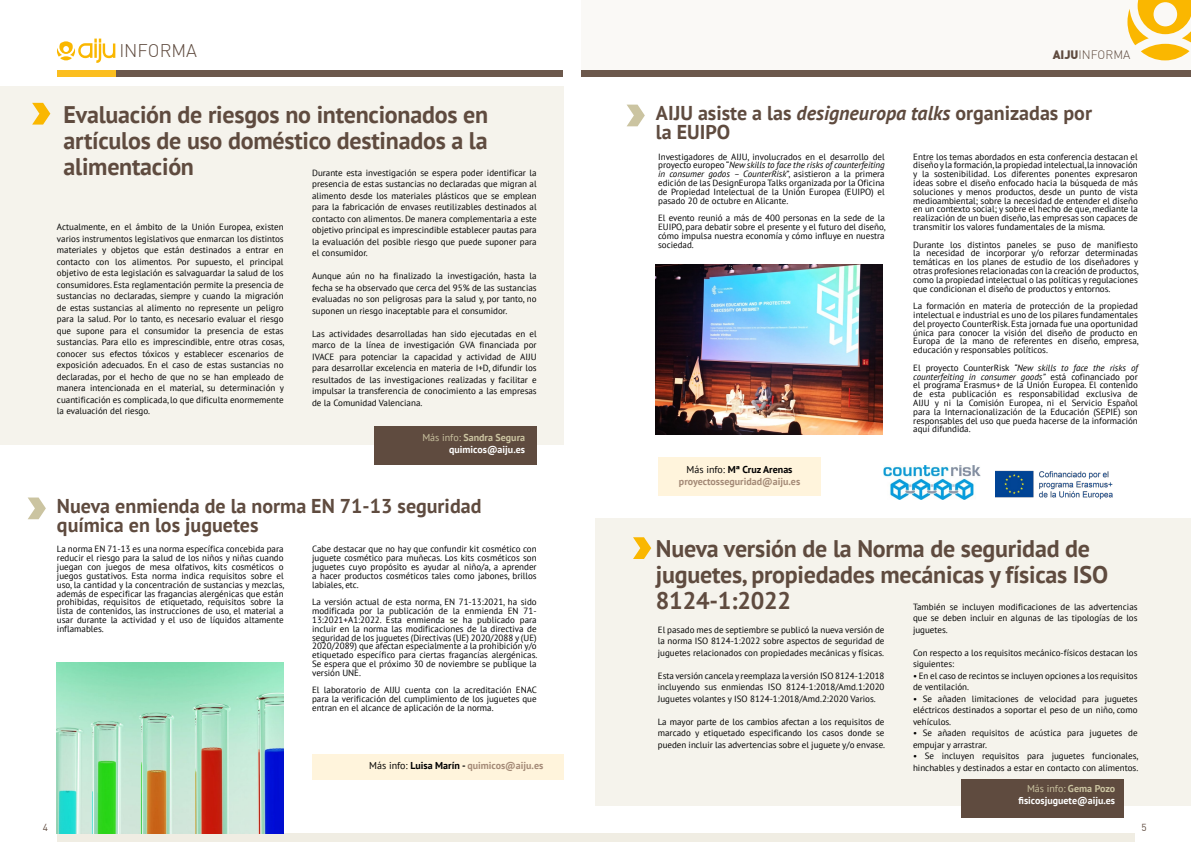
<style>
.page{position:relative;width:1191px;height:842px;background:#fff}
.page>*{position:absolute;margin:0;border:0;box-sizing:border-box;transform-origin:0 0}
.t1{font:700 24px/26px "PT Sans";letter-spacing:-.01em;color:#5f4b3f;text-align:justify}
.t2{font:700 20px/19px "PT Sans";color:#5f4b3f}
.t3{font:18px "DIN Light";color:#5f4b3f}
.t4{font:12px "DIN Light";color:#5f4b3f}
.t5{font:700 10px/12px "PT Sans";color:#a48a77;text-align:center}
.t6{font:700 10px/12px "PT Sans";color:#fff;text-align:right}
.t7{font:10px "DIN";color:#5f4b3f}
.t8{font:9px/8.8px "PT Sans";color:#000;text-align:justify}
.s1{font-family:"DIN Black"}
.s2{font-weight:400;color:#cbc4a1}
.s3{color:#cbc4a1}
.s4{font-weight:400;color:#000}
.s5{color:#000}
.s6{font-style:italic}
</style>
<div class="page">
<div style="left:581px;top:0;width:610px;height:77px;background:#faf9f6"></div>
<div style="left:57px;top:833px;width:1077px;height:9px;background:#f0ede3"></div>
<div style="left:115px;top:71px;width:448px;height:6px;background:#6c584c"></div>
<div style="left:581px;top:71px;width:610px;height:6px;background:#6c584c"></div>
<div style="left:57px;top:71px;width:58px;height:6px;background:#fbbe1f"></div>
<svg style="left:1127px;top:0;width:64px;height:60px"></svg>
<svg style="left:57px;top:39px;width:58px;height:24px"></svg>
<div style="left:0;top:86px;width:563px;height:359px;background:#f5f3ec"></div>
<svg style="left:32px;top:103px;width:18px;height:22px"></svg>
<div style="left:374px;top:427px;width:162px;height:38px;background:#5f4b3f"></div>
<svg style="left:28px;top:497px;width:18px;height:22px"></svg>
<img style="left:56px;top:662px;width:228px;height:171px">
<div style="left:312px;top:754px;width:251px;height:25px;background:#fff4dc"></div>
<div style="left:595px;top:519px;width:596px;height:287px;background:#f5f3ec"></div>
<svg style="left:633px;top:537px;width:18px;height:22px"></svg>
<div style="left:960px;top:779px;width:163px;height:39px;background:#5f4b3f"></div>
<svg style="left:627px;top:105px;width:18px;height:21px"></svg>
<img style="left:656px;top:264px;width:226px;height:170px">
<div style="left:658px;top:458px;width:162px;height:38px;background:#fff4dc"></div>
<img style="left:883px;top:465px;width:97px;height:35px">
<img style="left:995px;top:471px;width:118px;height:28px">
<h3 class="t3" style="left:119px;top:40px;width:79px">INFORMA</h3>
<h3 class="t4" style="left:1052px;top:47px;width:79px"><span class="s1">AIJU</span>INFORMA</h3>
<h1 class="t1" style="left:64px;top:101px;width:426px">Evaluación de riesgos no intencionados en artículos de uso doméstico destinados a la alimentación</h1>
<p class="t8" style="left:312px;top:166px;width:226px;line-height:11.5px">Durante esta investigación se espera poder identificar la presencia de estas sustancias no declaradas que migran al alimento desde los materiales plásticos que se emplean para la fabricación de envases reutilizables destinados al contacto con alimentos. De manera complementaria a este objetivo principal es imprescindible establecer pautas para la evaluación del posible riesgo que puede suponer para el consumidor.</p>
<p class="t8" style="left:312px;top:270px;width:226px;line-height:11.5px">Aunque aún no ha finalizado la investigación, hasta la fecha se ha observado que cerca del 95% de las sustancias evaluadas no son peligrosas para la salud y, por tanto, no suponen un riesgo inaceptable para el consumidor.</p>
<p class="t8" style="left:312px;top:327px;width:226px;line-height:11.5px">Las actividades desarrolladas han sido ejecutadas en el marco de la línea de investigación GVA financiada por IVACE para potenciar la capacidad y actividad de AIJU para desarrollar excelencia en materia de I+D, difundir los resultados de las investigaciones realizadas y facilitar e impulsar la transferencia de conocimiento a las empresas de la Comunidad Valenciana.</p>
<p class="t6" style="left:422px;top:432px;width:104px"><span class="s2">Más info:</span> <span class="s3">Sandra Segura </span>quimicos@aiju.es</p>
<p class="t8" style="left:57px;top:221px;width:229px;line-height:11.5px">Actualmente, en el ámbito de la Unión Europea, existen varios instrumentos legislativos que enmarcan los distintos materiales y objetos que están destinados a entrar en contacto con los alimentos. Por supuesto, el principal objetivo de esta legislación es salvaguardar la salud de los consumidores. Esta reglamentación permite la presencia de sustancias no declaradas, siempre y cuando la migración de estas sustancias al alimento no represente un peligro para la salud. Por lo tanto, es necesario evaluar el riesgo que supone para el consumidor la presencia de estas sustancias. Para ello es imprescindible, entre otras cosas, conocer sus efectos tóxicos y establecer escenarios de exposición adecuados. En el caso de estas sustancias no declaradas, por el hecho de que no se han empleado de manera intencionada en el material, su determinación y cuantificación es complicada, lo que dificulta enormemente la evaluación del riesgo.</p>
<h2 class="t2" style="left:57px;top:496px;width:426px">Nueva enmienda de la norma EN 71-13 seguridad química en los juguetes</h2>
<p class="t8" style="left:57px;top:545px;width:229px">La norma EN 71-13 es una norma específica concebida para reducir el riesgo para la salud de los niños y niñas cuando juegan con juegos de mesa olfativos, kits cosméticos o juegos gustativos. Esta norma indica requisitos sobre el uso, la cantidad y la concentración de sustancias y mezclas, además de especificar las fragancias alergénicas que están prohibidas, requisitos de etiquetado, requisitos sobre la lista de contenidos, las instrucciones de uso, el material a usar durante la actividad y el uso de líquidos altamente inflamables.</p>
<p class="t8" style="left:312px;top:545px;width:226px">Cabe destacar que no hay que confundir kit cosmético con juguete cosmético para muñecas. Los kits cosméticos son juguetes cuyo propósito es ayudar al niño/a, a aprender a hacer productos cosméticos tales como jabones, brillos labiales, etc.</p>
<p class="t8" style="left:312px;top:597px;width:227px">La versión actual de esta norma, EN 71-13:2021, ha sido modificada por la publicación de la enmienda EN 71- 13:2021+A1:2022. Esta enmienda se ha publicado para incluir en la norma las modificaciones de la directiva de seguridad de los juguetes (Directivas (UE) 2020/2088 y (UE)<br>2020/2089) que afectan especialmente a la prohibición y/o etiquetado específico para ciertas fragancias alergénicas.<br>Se espera que el próximo 30 de noviembre se publique la versión UNE.</p>
<p class="t8" style="left:312px;top:685px;width:226px">El laboratorio de AIJU cuenta con la acreditación ENAC para la verificación del cumplimiento de los juguetes que entran en el alcance de aplicación de la norma.</p>
<p class="t5" style="left:369px;top:759px;width:175px"><span class="s4">Más info:</span> <span class="s5">Luisa Marín -</span> quimicos@aiju.es</p>
<h2 class="t2" style="left:656px;top:103px;width:437px">AIJU asiste a las <span class="s6">designeuropa talks</span> organizadas por la EUIPO</h2>
<p class="t8" style="left:658px;top:152px;width:228px">Investigadores de AIJU, involucrados en el desarrollo del proyecto europeo “<span class="s6">New skills to face the risks of counterfeiting in consumer godos – CounterRisk</span>”, asistieron a la primera edición de las DesignEuropa Talks organizada por la Oficina de Propiedad Intelectual de la Unión Europea (EUIPO) el pasado 20 de octubre en Alicante.</p>
<p class="t8" style="left:658px;top:213px;width:229px">El evento reunió a más de 400 personas en la sede de la EUIPO, para debatir sobre el presente y el futuro del diseño, cómo impulsa nuestra economía y cómo influye en nuestra sociedad.</p>
<p class="t8" style="left:913px;top:152px;width:226px">Entre los temas abordados en esta conferencia destacan el diseño y la formación, la propiedad intelectual, la innovación y la sostenibilidad. Los diferentes ponentes expresaron ideas sobre el diseño enfocado hacia la búsqueda de más soluciones y menos productos, desde un punto de vista medioambiental; sobre la necesidad de entender el diseño en un contexto social; y sobre el hecho de que, mediante la realización de un buen diseño, las empresas son capaces de transmitir los valores fundamentales de la misma.</p>
<p class="t8" style="left:913px;top:240px;width:227px">Durante los distintos paneles se puso de manifiesto la necesidad de incorporar y/o reforzar determinadas temáticas en los planes de estudio de los diseñadores y otras profesiones relacionadas con la creación de productos, como la propiedad intelectual o las políticas y regulaciones que condicionan el diseño de productos y entornos.</p>
<p class="t8" style="left:913px;top:301px;width:227px">La formación en materia de protección de la propiedad intelectual e industrial es uno de los pilares fundamentales del proyecto CounterRisk. Esta jornada fue una oportunidad única para conocer la visión del diseño de producto en Europa de la mano de referentes en diseño, empresa, educación y responsables políticos.</p>
<p class="t8" style="left:913px;top:363px;width:226px">El proyecto CounterRisk <span class="s6">“New skills to face the risks of counterfeiting in consumer goods”</span> está cofinanciado por el programa Erasmus+ de la Unión Europea. El contenido de esta publicación es responsabilidad exclusiva de AIJU y ni la Comisión Europea, ni el Servicio Español para la Internacionalización de la Educación (SEPIE) son responsables del uso que pueda hacerse de la información aquí difundida.</p>
<p class="t5" style="left:679px;top:463px;width:123px"><span class="s4">Más info:</span> <span class="s5">Mª Cruz Arenas </span>proyectosseguridad@aiju.es</p>
<h1 class="t1" style="left:656px;top:535px;width:454px;text-align:left">Nueva versión de la Norma de seguridad de juguetes, propiedades mecánicas y físicas ISO<br>8124-1:2022</h1>
<p class="t8" style="left:658px;top:623px;width:228px;line-height:11.5px">El pasado mes de septiembre se publicó la nueva versión de la norma ISO 8124-1:2022 sobre aspectos de seguridad de juguetes relacionados con propiedades mecánicas y físicas.</p>
<p class="t8" style="left:658px;top:669px;width:228px;line-height:11.5px">Esta versión cancela y reemplaza la versión ISO 8124-1:2018 incluyendo sus enmiendas ISO 8124-1:2018/Amd.1:2020<br>Juguetes volantes y ISO 8124-1:2018/Amd.2:2020 Varios.</p>
<p class="t8" style="left:658px;top:715px;width:229px;line-height:11.5px">La mayor parte de los cambios afectan a los requisitos de marcado y etiquetado especificando los casos donde se pueden incluir las advertencias sobre el juguete y/o envase.</p>
<p class="t8" style="left:913px;top:601px;width:226px;line-height:11.5px">También se incluyen modificaciones de las advertencias que se deben incluir en algunas de las tipologías de los juguetes.</p>
<p class="t8" style="left:913px;top:647px;width:226px;line-height:11.5px">Con respecto a los requisitos mecánico-físicos destacan los siguientes:</p>
<p class="t8" style="left:913px;top:670px;width:226px;line-height:11.5px">• En el caso de recintos se incluyen opciones a los requisitos de ventilación.</p>
<p class="t8" style="left:913px;top:693px;width:226px;line-height:11.5px">• Se añaden limitaciones de velocidad para juguetes eléctricos destinados a soportar el peso de un niño, como vehículos.</p>
<p class="t8" style="left:913px;top:727px;width:226px;line-height:11.5px">• Se añaden requisitos de acústica para juguetes de empujar y arrastrar.</p>
<p class="t8" style="left:913px;top:750px;width:227px;line-height:11.5px">• Se incluyen requisitos para juguetes funcionales, hinchables y destinados a estar en contacto con alimentos.</p>
<p class="t6" style="left:1018px;top:782px;width:98px"><span class="s2">Más info:</span> <span class="s3">Gema Pozo </span>fisicosjuguete@aiju.es</p>
<p class="t7" style="left:43px;top:821px;width:7px">4</p>
<p class="t7" style="left:1141px;top:821px;width:7px">5</p>
</div>
